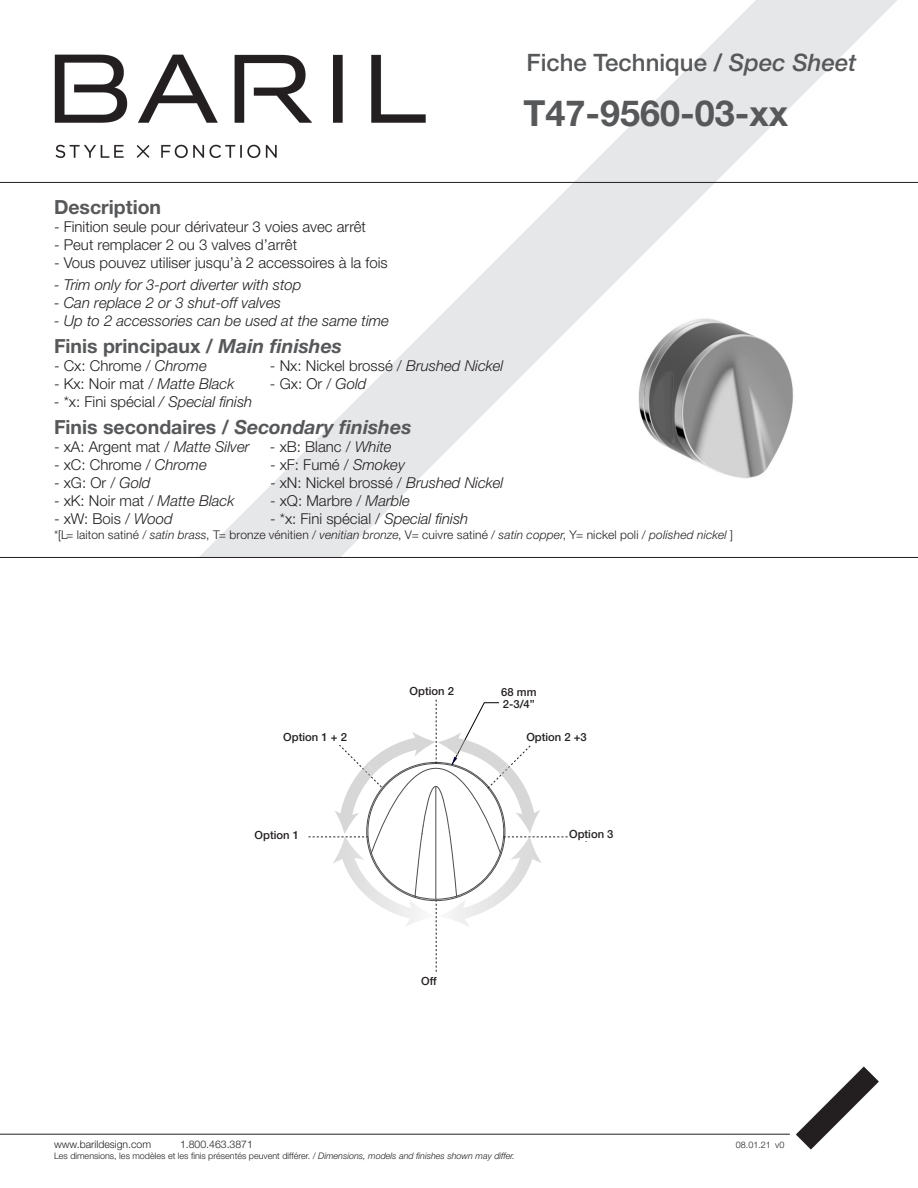
<style>
.page{position:relative;width:918px;height:1188px;background:#fff}
.page>*{position:absolute;margin:0;border:0;box-sizing:border-box;transform-origin:0 0}
.t1{font:700 36px "Helvetica Neue LT Std";color:#57585a}
.t2{font:500 24px "Helvetica Neue LT Std";color:#57585a}
.t3{font:700 19.5px "Helvetica Neue LT Std";color:#57585a}
.t4{font:300 15px "Helvetica Neue LT Std";color:#231f20}
.t5{font:italic 300 15px "Helvetica Neue LT Std";color:#231f20}
.t6{font:300 12px "Helvetica Neue LT Std";letter-spacing:.015em;color:#231f20}
.t7{font:500 11.25px "Helvetica Neue LT Std";color:#231f20}
.t8{font:300 10.5px "Helvetica Neue LT Std";color:#231f20}
.t9{font:500 9.3px "Helvetica Neue LT Std";color:#231f20}
.t10{font:300 9px "Helvetica Neue LT Std";color:#231f20}
.s1{font-style:italic}
.s2{font-style:normal}
</style>
<div class="page">
<hr style="left:0;top:1134px;width:790px;height:1px;background:#231f20">
<svg style="left:796px;top:1066px;width:83px;height:84px"></svg>
<img style="left:54px;top:54px;width:145px;height:104px">
<svg style="left:199px;top:0;width:699px;height:557px"></svg>
<hr style="left:0;top:557px;width:918px;height:1px;background:#231f20">
<hr style="left:0;top:182px;width:918px;height:1px;background:#231f20">
<svg style="left:308px;top:699px;width:260px;height:273px"></svg>
<img style="left:625px;top:284px;width:172px;height:206px">
<div style="left:283px;top:730px;width:66px;height:15px;background:#fff"></div>
<div style="left:526px;top:730px;width:66px;height:15px;background:#fff"></div>
<p class="t2" style="left:526px;top:48px;width:331px">Fiche Technique / <span class="s1">Spec Sheet</span></p>
<p class="t1" style="left:524px;top:91px;width:266px">T47-9560-03-xx</p>
<p class="t3" style="left:54px;top:195px;width:109px">Description</p>
<p class="t4" style="left:54px;top:217px;width:314px">- Finition seule pour dérivateur 3 voies avec arrêt</p>
<p class="t4" style="left:54px;top:235px;width:245px">- Peut remplacer 2 ou 3 valves d’arrêt</p>
<p class="t4" style="left:54px;top:253px;width:335px">- Vous pouvez utiliser jusqu’à 2 accessoires à la fois</p>
<p class="t5" style="left:54px;top:276px;width:249px">- Trim only for 3-port diverter with stop</p>
<p class="t5" style="left:54px;top:294px;width:229px">- Can replace 2 or 3 shut-off valves</p>
<p class="t5" style="left:54px;top:312px;width:337px">- Up to 2 accessories can be used at the same time</p>
<p class="t3" style="left:54px;top:334px;width:290px">Finis principaux / <span class="s1">Main finishes</span></p>
<p class="t4" style="left:54px;top:357px;width:154px">- Cx: Chrome / <span class="s1">Chrome</span></p>
<p class="t4" style="left:270px;top:357px;width:235px">- Nx: Nickel brossé / <span class="s1">Brushed Nickel</span></p>
<p class="t4" style="left:54px;top:375px;width:182px">- Kx: Noir mat / <span class="s1">Matte Black</span></p>
<p class="t4" style="left:270px;top:375px;width:98px">- Gx: Or / <span class="s1">Gold</span></p>
<p class="t5" style="left:54px;top:393px;width:200px">- <span class="s2">*x: Fini spécial</span> / Special finish</p>
<p class="t3" style="left:54px;top:415px;width:359px">Finis secondaires / <span class="s1">Secondary finishes</span></p>
<p class="t4" style="left:54px;top:438px;width:197px">- xA: Argent mat / <span class="s1">Matte Silver</span></p>
<p class="t4" style="left:270px;top:438px;width:123px">- xB: Blanc / <span class="s1">White</span></p>
<p class="t4" style="left:54px;top:456px;width:154px">- xC: Chrome / <span class="s1">Chrome</span></p>
<p class="t4" style="left:270px;top:456px;width:137px">- xF: Fumé / <span class="s1">Smokey</span></p>
<p class="t4" style="left:54px;top:474px;width:98px">- xG: Or / <span class="s1">Gold</span></p>
<p class="t4" style="left:270px;top:474px;width:235px">- xN: Nickel brossé / <span class="s1">Brushed Nickel</span></p>
<p class="t4" style="left:54px;top:492px;width:182px">- xK: Noir mat / <span class="s1">Matte Black</span></p>
<p class="t4" style="left:270px;top:492px;width:142px">- xQ: Marbre / <span class="s1">Marble</span></p>
<p class="t4" style="left:54px;top:510px;width:120px">- xW: Bois / <span class="s1">Wood</span></p>
<p class="t4" style="left:270px;top:510px;width:200px">- *x: Fini spécial / <span class="s1">Special finish</span></p>
<p class="t6" style="left:54px;top:528px;width:681px">*[L= laiton satiné / <span class="s1">satin brass</span>, T= bronze vénitien / <span class="s1">venitian bronze</span>, V= cuivre satiné / <span class="s1">satin copper</span>, Y= nickel poli / <span class="s1">polished nickel</span> ]</p>
<p class="t9" style="left:421px;top:684px;width:38px">Option 2</p>
<p class="t7" style="left:410px;top:684px;width:46px">Option 2</p>
<p class="t7" style="left:501px;top:685px;width:37px">68 mm</p>
<p class="t7" style="left:503px;top:697px;width:34px">2-3/4”</p>
<p class="t7" style="left:283px;top:731px;width:65px">Option 1 + 2</p>
<p class="t7" style="left:526px;top:731px;width:62px">Option 2 +3</p>
<p class="t9" style="left:286px;top:733px;width:49px">Option 1+2</p>
<p class="t9" style="left:539px;top:733px;width:49px">Option 2+3</p>
<p class="t7" style="left:255px;top:828px;width:46px">Option 1</p>
<p class="t9" style="left:256px;top:831px;width:38px">Option 1</p>
<p class="t7" style="left:421px;top:974px;width:17px">Off</p>
<p class="t9" style="left:427px;top:977px;width:20px">OFF</p>
<p class="t7" style="left:569px;top:827px;width:46px">Option 3</p>
<p class="t9" style="left:578px;top:831px;width:38px">Option 3</p>
<p class="t8" style="left:54px;top:1138px;width:99px">www.barildesign.com</p>
<p class="t8" style="left:180px;top:1138px;width:74px">1.800.463.3871</p>
<p class="t10" style="left:736px;top:1139px;width:37px">08.01.21</p>
<p class="t10" style="left:54px;top:1150px;width:463px">Les dimensions, les modèles et les finis présentés peuvent différer. / <span class="s1">Dimensions, models and finishes shown may differ.</span></p>
<p class="t10" style="left:775px;top:1140px;width:11px">v0</p>
</div>
